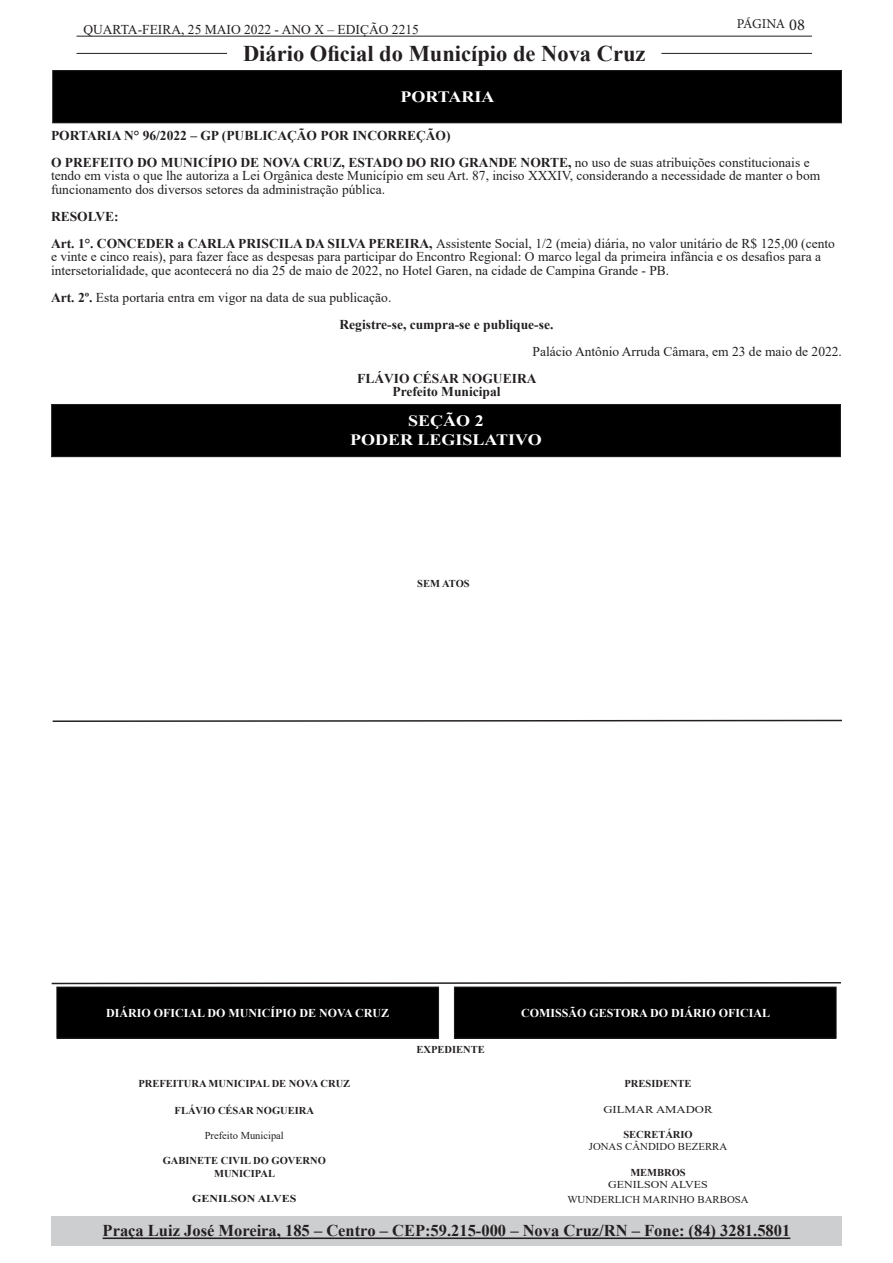
<style>
.page{position:relative;width:893px;height:1263px;background:#fff}
.page>*{position:absolute;margin:0;border:0;box-sizing:border-box;transform-origin:0 0}
.t1{font:700 22.5px "Times New Roman";color:#231f20}
.t2{font:700 16.5px "Times New Roman";color:#231f20}
.t3{font:700 15.75px "Times New Roman";color:#fff;scale:1.14 1}
.t4{font:13.5px/13.5px "Times New Roman";color:#231f20}
.t5{font:700 13.5px "Times New Roman";color:#231f20}
.t6{font:13.5px "Minion Pro";letter-spacing:-.03em;color:#231f20}
.t7{font:700 12px "Times New Roman";color:#fff}
.t8{font:700 10.5px/12.6px "Times New Roman";color:#231f20;text-align:center}
.t9{font:10.5px "Times New Roman";color:#231f20}
.t10{font:10.5px "Times New Roman";color:#231f20;scale:1.14 1}
.t11{font:700 10.5px "Times New Roman";color:#231f20;scale:1.14 1}
.t12{font:10.5px "Times New Roman";color:#231f20;scale:1.21 1}
.s1{font-size:16.5px}
.s2{font-weight:700}
</style>
<div class="page">
<hr style="left:77px;top:36px;width:735px;height:1px;background:#231f20">
<hr style="left:77px;top:53px;width:150px;height:1px;background:#231f20">
<hr style="left:661px;top:53px;width:151px;height:1px;background:#231f20">
<div style="left:51px;top:1216px;width:791px;height:29px;background:#cdced0"></div>
<hr style="left:103px;top:1237px;width:687px;height:2px;background:#231f20">
<div style="left:454px;top:987px;width:382px;height:51px;background:#000"></div>
<div style="left:454px;top:986px;width:383px;height:53px;border:1px solid #231f20"></div>
<div style="left:57px;top:987px;width:382px;height:51px;background:#000"></div>
<div style="left:56px;top:986px;width:383px;height:53px;border:1px solid #231f20"></div>
<div style="left:52px;top:404px;width:788px;height:53px;background:#000"></div>
<div style="left:51px;top:404px;width:790px;height:53px;border:1px solid #231f20"></div>
<svg style="left:51px;top:982px;width:790px;height:3px"></svg>
<div style="left:53px;top:71px;width:788px;height:52px;background:#000"></div>
<div style="left:52px;top:70px;width:790px;height:53px;border:1px solid #231f20"></div>
<svg style="left:52px;top:719px;width:790px;height:3px"></svg>
<p class="t4" style="left:83px;top:23px;width:337px">QUARTA-FEIRA, 25 MAIO 2022 - ANO X – EDIÇÃO 2215</p>
<h1 class="t1" style="left:243px;top:37px;width:404px">Diário Oficial do Município de Nova Cruz</h1>
<p class="t6" style="left:737px;top:15px;width:70px">PÁGINA <span class="s1">08</span></p>
<p class="t3" style="left:401px;top:85px;width:84px">PORTARIA</p>
<p class="t5" style="left:51px;top:126px;width:401px">PORTARIA N° 96/2022 – GP (PUBLICAÇÃO POR INCORREÇÃO)</p>
<p class="t4" style="left:51px;top:155px;width:771px"><span class="s2">O PREFEITO DO MUNICÍPIO DE NOVA CRUZ, ESTADO DO RIO GRANDE NORTE,</span> no uso de suas atribuições constitucionais e tendo em vista o que lhe autoriza a Lei Orgânica deste Município em seu Art. 87, inciso XXXIV, considerando a necessidade de manter o bom funcionamento dos diversos setores da administração pública.</p>
<p class="t5" style="left:51px;top:207px;width:69px">RESOLVE:</p>
<p class="t4" style="left:51px;top:236px;width:785px"><span class="s2">Art. 1°. CONCEDER a CARLA PRISCILA DA SILVA PEREIRA,</span> Assistente Social, 1/2 (meia) diária, no valor unitário de R$ 125,00 (cento e vinte e cinco reais), para fazer face as despesas para participar do Encontro Regional: O marco legal da primeira infância e os desafios para a intersetorialidade, que acontecerá no dia 25 de maio de 2022, no Hotel Garen, na cidade de Campina Grande - PB.</p>
<p class="t4" style="left:51px;top:290px;width:342px"><span class="s2">Art. 2º.</span> Esta portaria entra em vigor na data de sua publicação.</p>
<p class="t5" style="left:340px;top:315px;width:215px">Registre-se, cumpra-se e publique-se.</p>
<p class="t4" style="left:533px;top:344px;width:311px">Palácio Antônio Arruda Câmara, em 23 de maio de 2022.</p>
<p class="t5" style="left:357px;top:369px;width:181px">FLÁVIO CÉSAR NOGUEIRA</p>
<p class="t5" style="left:392px;top:382px;width:110px">Prefeito Municipal</p>
<p class="t3" style="left:408px;top:410px;width:68px">SEÇÃO 2</p>
<p class="t3" style="left:350px;top:429px;width:170px">PODER LEGISLATIVO</p>
<p class="t8" style="left:417px;top:577px;width:54px">SEM ATOS</p>
<p class="t7" style="left:106px;top:1004px;width:285px">DIÁRIO OFICIAL DO MUNICÍPIO DE NOVA CRUZ</p>
<p class="t7" style="left:521px;top:1004px;width:251px">COMISSÃO GESTORA DO DIÁRIO OFICIAL</p>
<p class="t8" style="left:416px;top:1043px;width:70px">EXPEDIENTE</p>
<p class="t8" style="left:624px;top:1077px;width:69px">PRESIDENTE</p>
<p class="t12" style="left:603px;top:1102px;width:92px">GILMAR AMADOR</p>
<p class="t8" style="left:623px;top:1128px;width:71px">SECRETÁRIO</p>
<p class="t9" style="left:589px;top:1139px;width:140px">JONAS CÂNDIDO BEZERRA</p>
<p class="t8" style="left:630px;top:1165px;width:57px">MEMBROS</p>
<p class="t10" style="left:608px;top:1177px;width:89px">GENILSON ALVES</p>
<p class="t9" style="left:567px;top:1192px;width:183px">WUNDERLICH MARINHO BARBOSA</p>
<p class="t8" style="left:138px;top:1077px;width:213px">PREFEITURA MUNICIPAL DE NOVA CRUZ</p>
<p class="t8" style="left:175px;top:1104px;width:141px">FLÁVIO CÉSAR NOGUEIRA</p>
<p class="t9" style="left:205px;top:1128px;width:81px">Prefeito Municipal</p>
<p class="t8" style="left:163px;top:1154px;width:165px">GABINETE CIVIL DO GOVERNO<br>MUNICIPAL</p>
<p class="t11" style="left:192px;top:1191px;width:93px">GENILSON ALVES</p>
<p class="t2" style="left:103px;top:1219px;width:689px">Praça Luiz José Moreira, 185 – Centro – CEP:59.215-000 – Nova Cruz/RN – Fone: (84) 3281.5801</p>
</div>
